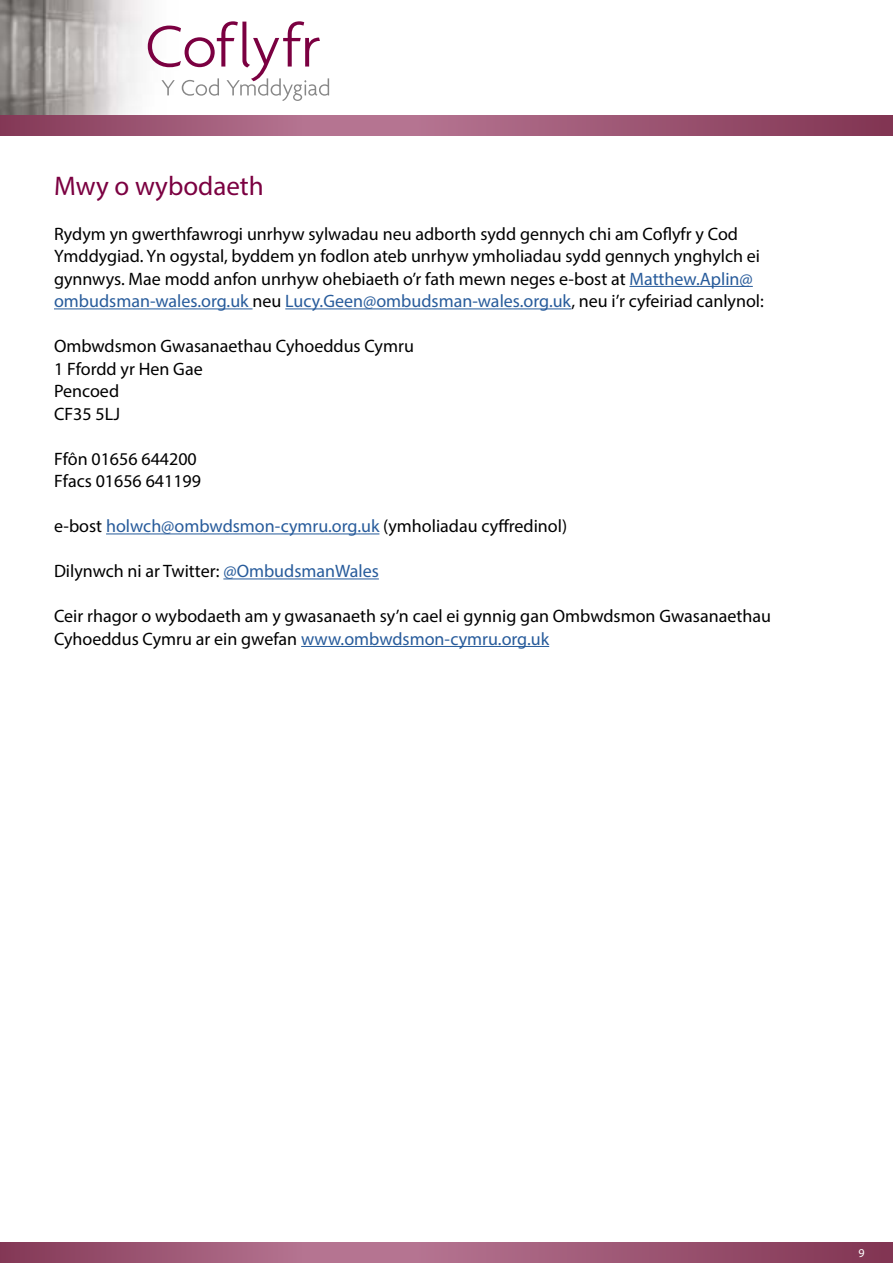
<style>
.page{position:relative;width:893px;height:1263px;background:#fff}
.page>*{position:absolute;margin:0;border:0;box-sizing:border-box;transform-origin:0 0}
.t1{font:27px "Myriad Pro";color:#7b0041}
.t2{font:18px/22.5px "Myriad Pro";color:#000}
.t3{font:12px "Myriad Pro";color:#fff}
.s1{color:#275b9b}
</style>
<div class="page">
<svg style="left:0;top:1242px;width:893px;height:21px;background:#9e5875"></svg>
<img style="left:0;top:0;width:330px;height:115px">
<svg style="left:0;top:115px;width:893px;height:21px;background:#9e5875"></svg>
<svg style="left:148px;top:21px;width:181px;height:80px"></svg>
<hr style="left:629px;top:286px;width:124px;height:1px;background:#275b9b">
<hr style="left:54px;top:308px;width:199px;height:1px;background:#275b9b">
<hr style="left:285px;top:308px;width:286px;height:1px;background:#275b9b">
<hr style="left:106px;top:533px;width:273px;height:1px;background:#275b9b">
<hr style="left:223px;top:578px;width:156px;height:1px;background:#275b9b">
<hr style="left:301px;top:646px;width:248px;height:1px;background:#275b9b">
<h1 class="t1" style="left:54px;top:169px;width:211px">Mwy o wybodaeth</h1>
<p class="t2" style="left:54px;top:222px;width:711px">Rydym yn gwerthfawrogi unrhyw sylwadau neu adborth sydd gennych chi am Coflyfr y Cod Ymddygiad. Yn ogystal, byddem yn fodlon ateb unrhyw ymholiadau sydd gennych ynghylch ei gynnwys. Mae modd anfon unrhyw ohebiaeth o’r fath mewn neges e-bost at <span class="s1">Matthew.Aplin@ ombudsman-wales.org.uk</span> neu <span class="s1">Lucy.Geen@ombudsman-wales.org.uk</span>, neu i’r cyfeiriad canlynol:</p>
<p class="t2" style="left:54px;top:335px;width:361px">Ombwdsmon Gwasanaethau Cyhoeddus Cymru<br>1 Ffordd yr Hen Gae<br>Pencoed<br>CF35 5LJ</p>
<p class="t2" style="left:54px;top:447px;width:149px">Ffôn 01656 644200<br>Ffacs 01656 641199</p>
<p class="t2" style="left:54px;top:515px;width:515px">e-bost <span class="s1">holwch@ombwdsmon-cymru.org.uk</span> (ymholiadau cyffredinol)</p>
<p class="t2" style="left:54px;top:560px;width:326px">Dilynwch ni ar Twitter: <span class="s1">@OmbudsmanWales</span></p>
<p class="t2" style="left:54px;top:605px;width:718px">Ceir rhagor o wybodaeth am y gwasanaeth sy’n cael ei gynnig gan Ombwdsmon Gwasanaethau<br>Cyhoeddus Cymru ar ein gwefan <span class="s1">www.ombwdsmon-cymru.org.uk</span></p>
<p class="t3" style="left:858px;top:1245px;width:8px">9</p>
</div>
